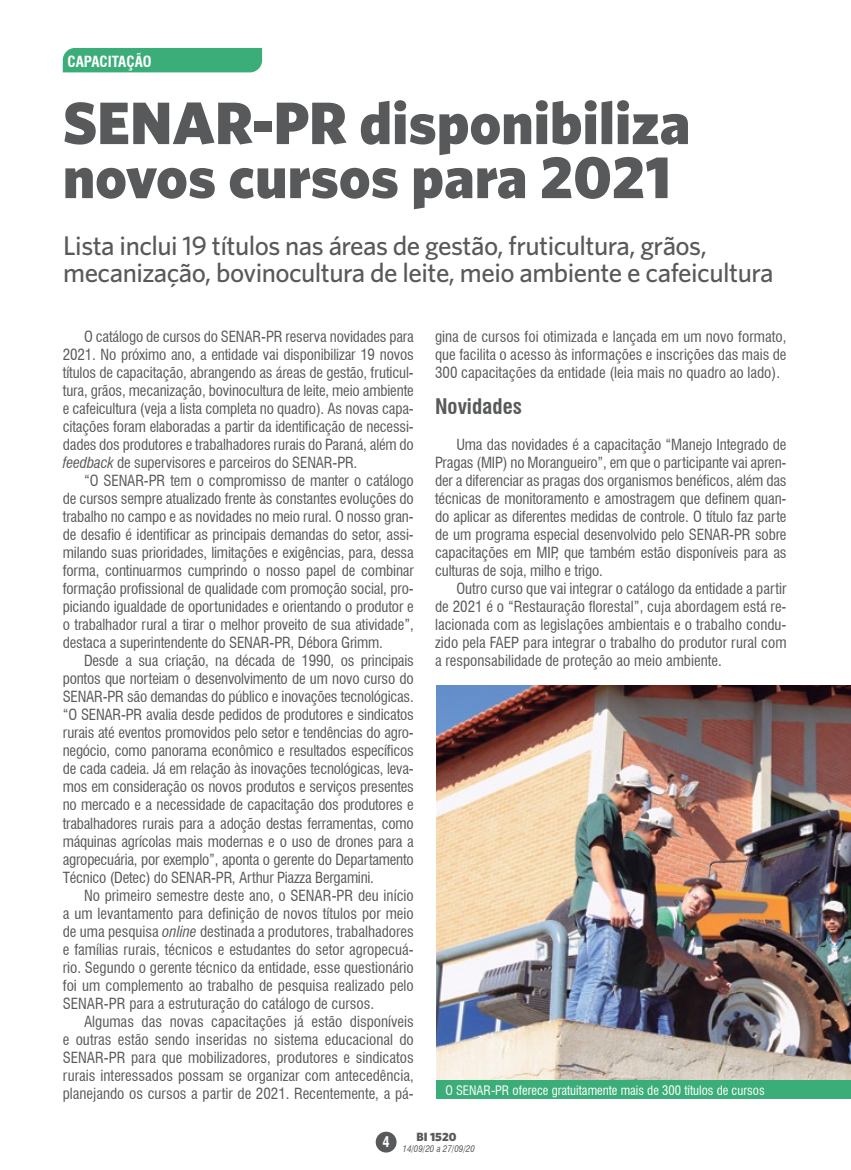
<style>
.page{position:relative;width:851px;height:1170px;background:#fff}
.page>*{position:absolute;margin:0;border:0;box-sizing:border-box;transform-origin:0 0}
.t1{font:900 60px/54px "Whitney HTF";color:#58595b}
.t2{font:500 27px/27px "Whitney HTF";letter-spacing:-.02em;color:#58595b}
.t3{font:700 condensed 21px "Swiss 721 BT";color:#58595b}
.t4{font:condensed 15px/18px "Swiss 721 BT";color:#58595b;text-align:justify}
.t5{font:700 condensed 15px "Swiss 721 BT";color:#fff}
.t6{font:700 condensed 14.4px "Swiss 721 BT";color:#fff}
.t7{font:condensed 12.75px "Swiss 721 BT";color:#fff}
.t8{font:900 12px "Whitney HTF";color:#58595b}
.t9{font:italic condensed 9px "Swiss 721 BT";color:#58595b}
.s1{font-style:italic}
</style>
<div class="page">
<div style="left:375px;top:1131px;width:21px;height:21px;background:#58595b;border-radius:50%"></div>
<div style="left:63px;top:48px;width:199px;height:24px;background:#3bad79"></div>
<img style="left:437px;top:685px;width:413px;height:395px">
<div style="left:437px;top:1080px;width:413px;height:18px;background:#3bad79"></div>
<p class="t5" style="left:67px;top:53px;width:86px">CAPACITAÇÃO</p>
<h1 class="t1" style="left:63px;top:94px;width:629px">SENAR-PR disponibiliza novos cursos para 2021</h1>
<h2 class="t2" style="left:63px;top:232px;width:711px">Lista inclui 19 títulos nas áreas de gestão, fruticultura, grãos, mecanização, bovinocultura de leite, meio ambiente e cafeicultura</h2>
<p class="t4" style="left:63px;top:328px;width:352px;text-indent:21px">O catálogo de cursos do SENAR-PR reserva novidades para 2021. No próximo ano, a entidade vai disponibilizar 19 novos títulos de capacitação, abrangendo as áreas de gestão, fruticul&shy;tura, grãos, mecanização, bovinocultura de leite, meio ambiente e cafeicultura (veja a lista completa no quadro). As novas capa&shy;citações foram elaboradas a partir da identificação de necessi&shy;dades dos produtores e trabalhadores rurais do Paraná, além do <span class="s1">feedback</span> de supervisores e parceiros do SENAR-PR.</p>
<p class="t4" style="left:63px;top:472px;width:352px;text-indent:21px">“O SENAR-PR tem o compromisso de manter o catálogo de cursos sempre atualizado frente às constantes evoluções do trabalho no campo e as novidades no meio rural. O nosso gran&shy;de desafio é identificar as principais demandas do setor, assi&shy;milando suas prioridades, limitações e exigências, para, dessa forma, continuarmos cumprindo o nosso papel de combinar formação profissional de qualidade com promoção social, pro&shy;piciando igualdade de oportunidades e orientando o produtor e o trabalhador rural a tirar o melhor proveito de sua atividade”, destaca a superintendente do SENAR-PR, Débora Grimm.</p>
<p class="t4" style="left:63px;top:652px;width:352px;text-indent:21px">Desde a sua criação, na década de 1990, os principais pontos que norteiam o desenvolvimento de um novo curso do SENAR-PR são demandas do público e inovações tecnológicas. “O SENAR-PR avalia desde pedidos de produtores e sindicatos rurais até eventos promovidos pelo setor e tendências do agro&shy;negócio, como panorama econômico e resultados específicos de cada cadeia. Já em relação às inovações tecnológicas, leva&shy;mos em consideração os novos produtos e serviços presentes no mercado e a necessidade de capacitação dos produtores e trabalhadores rurais para a adoção destas ferramentas, como máquinas agrícolas mais modernas e o uso de drones para a agropecuária, por exemplo”, aponta o gerente do Departamento Técnico (Detec) do SENAR-PR, Arthur Piazza Bergamini.</p>
<p class="t4" style="left:63px;top:886px;width:352px;text-indent:21px">No primeiro semestre deste ano, o SENAR-PR deu início a um levantamento para definição de novos títulos por meio de uma pesquisa <span class="s1">online</span> destinada a produtores, trabalhadores e famílias rurais, técnicos e estudantes do setor agropecuá&shy;rio. Segundo o gerente técnico da entidade, esse questionário foi um complemento ao trabalho de pesquisa realizado pelo SENAR-PR para a estruturação do catálogo de cursos.</p>
<p class="t4" style="left:63px;top:1012px;width:352px;text-indent:21px">Algumas das novas capacitações já estão disponíveis e outras estão sendo inseridas no sistema educacional do SENAR-PR para que mobilizadores, produtores e sindicatos rurais interessados possam se organizar com antecedência, planejando os cursos a partir de 2021. Recentemente, a pá-</p>
<p class="t4" style="left:435px;top:328px;width:353px">gina de cursos foi otimizada e lançada em um novo formato, que facilita o acesso às informações e inscrições das mais de 300 capacitações da entidade (leia mais no quadro ao lado).</p>
<h3 class="t3" style="left:435px;top:394px;width:88px">Novidades</h3>
<p class="t4" style="left:435px;top:436px;width:353px;text-indent:21px">Uma das novidades é a capacitação “Manejo Integrado de Pragas (MIP) no Morangueiro”, em que o participante vai apren&shy;der a diferenciar as pragas dos organismos benéficos, além das técnicas de monitoramento e amostragem que definem quan&shy;do aplicar as diferentes medidas de controle. O título faz parte de um programa especial desenvolvido pelo SENAR-PR sobre capacitações em MIP, que também estão disponíveis para as culturas de soja, milho e trigo.</p>
<p class="t4" style="left:435px;top:580px;width:353px;text-indent:21px">Outro curso que vai integrar o catálogo da entidade a partir de 2021 é o “Restauração florestal”, cuja abordagem está re&shy;lacionada com as legislações ambientais e o trabalho condu&shy;zido pela FAEP para integrar o trabalho do produtor rural com a responsabilidade de proteção ao meio ambiente.</p>
<p class="t7" style="left:445px;top:1082px;width:321px">O SENAR-PR oferece gratuitamente mais de 300 títulos de cursos</p>
<p class="t6" style="left:382px;top:1133px;width:9px">4</p>
<p class="t8" style="left:416px;top:1128px;width:41px">BI 1520</p>
<p class="t9" style="left:402px;top:1143px;width:74px">14/09/20 a 27/09/20</p>
</div>
